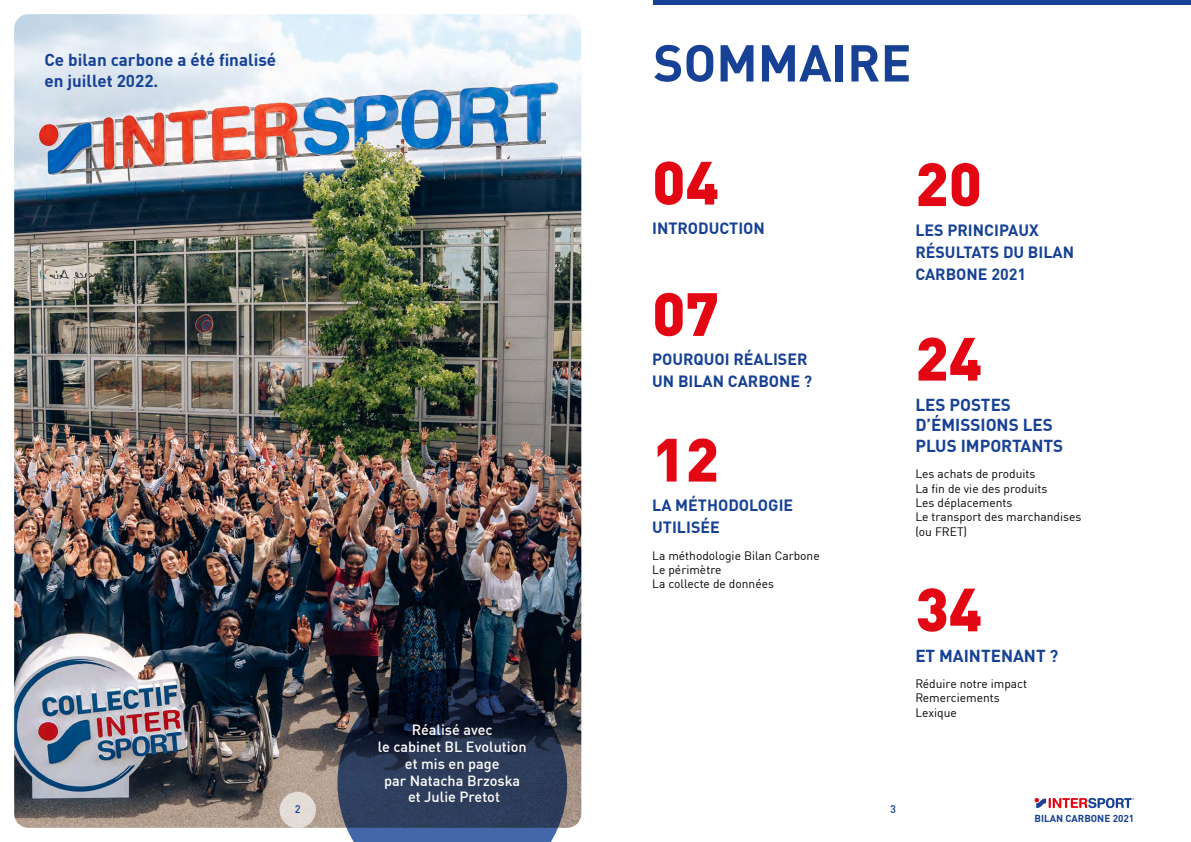
<style>
.page{position:relative;width:1191px;height:842px;background:#fff}
.page>*{position:absolute;margin:0;border:0;box-sizing:border-box;transform-origin:0 0}
.t1{font:900 60px "FFDIN Profor IIC";color:#e30613}
.t2{font:700 51px "FFDIN Profor IIC";color:#164194}
.t3{font:700 17px/20.4px "FFDIN Profor IIC";color:#164194}
.t4{font:700 16px/22px "FFDIN Profor IIC";color:#164194}
.t5{font:500 14.5px/16.7px "FFDIN Profor IIC";color:#fff;text-align:center}
.t6{font:12px/14.4px "FFDIN Profor IIC";color:#000}
.t7{font:500 11px "FFDIN Profor IIC";color:#164194}
.t8{font:700 9.9px "FFDIN Profor IIC";color:#164194}
</style>
<div class="page">
<img style="left:14px;top:14px;width:567px;height:814px">
<svg style="left:337px;top:668px;width:230px;height:174px;background:#29354f"></svg>
<hr style="left:653px;top:0;width:538px;height:4px;background:#164194">
<svg style="left:1034px;top:798px;width:100px;height:10px"></svg>
<div style="left:279px;top:792px;width:37px;height:36px;background:#e2dcd6;border-radius:50%"></div>
<h3 class="t3" style="left:44px;top:49px;width:233px">Ce bilan carbone a été finalisé en juillet 2022.</h3>
<h2 class="t2" style="left:653px;top:23px;width:260px">SOMMAIRE</h2>
<h1 class="t1" style="left:652px;top:135px;width:68px">04</h1>
<h1 class="t1" style="left:915px;top:136px;width:68px">20</h1>
<h3 class="t4" style="left:652px;top:217px;width:114px">INTRODUCTION</h3>
<h3 class="t4" style="left:915px;top:218px;width:160px">LES PRINCIPAUX<br>RÉSULTATS DU BILAN<br>CARBONE 2021</h3>
<h1 class="t1" style="left:652px;top:266px;width:68px">07</h1>
<h3 class="t4" style="left:652px;top:348px;width:162px">POURQUOI RÉALISER<br>UN BILAN CARBONE ?</h3>
<p class="t5" style="left:378px;top:721px;width:150px">Réalisé avec<br>le cabinet BL Evolution et mis en page<br>par Natacha Brzoska et Julie Pretot</p>
<h1 class="t1" style="left:652px;top:412px;width:68px">12</h1>
<h3 class="t4" style="left:652px;top:493px;width:143px">LA MÉTHODOLOGIE<br>UTILISÉE</h3>
<p class="t6" style="left:652px;top:547px;width:169px">La méthodologie Bilan Carbone<br>Le périmètre<br>La collecte de données</p>
<p class="t7" style="left:295px;top:800px;width:7px">2</p>
<p class="t7" style="left:890px;top:801px;width:7px">3</p>
<h1 class="t1" style="left:915px;top:311px;width:68px">24</h1>
<h3 class="t3" style="left:915px;top:393px;width:149px">LES POSTES<br>D’ÉMISSIONS LES<br>PLUS IMPORTANTS</h3>
<p class="t6" style="left:915px;top:466px;width:168px">Les achats de produits<br>La fin de vie des produits<br>Les déplacements<br>Le transport des marchandises (ou FRET)</p>
<h1 class="t1" style="left:915px;top:562px;width:68px">34</h1>
<h3 class="t3" style="left:915px;top:644px;width:144px">ET MAINTENANT ?</h3>
<p class="t6" style="left:915px;top:676px;width:113px">Réduire notre impact<br>Remerciements<br>Lexique</p>
<p class="t8" style="left:1034px;top:811px;width:101px">BILAN CARBONE 2021</p>
</div>
